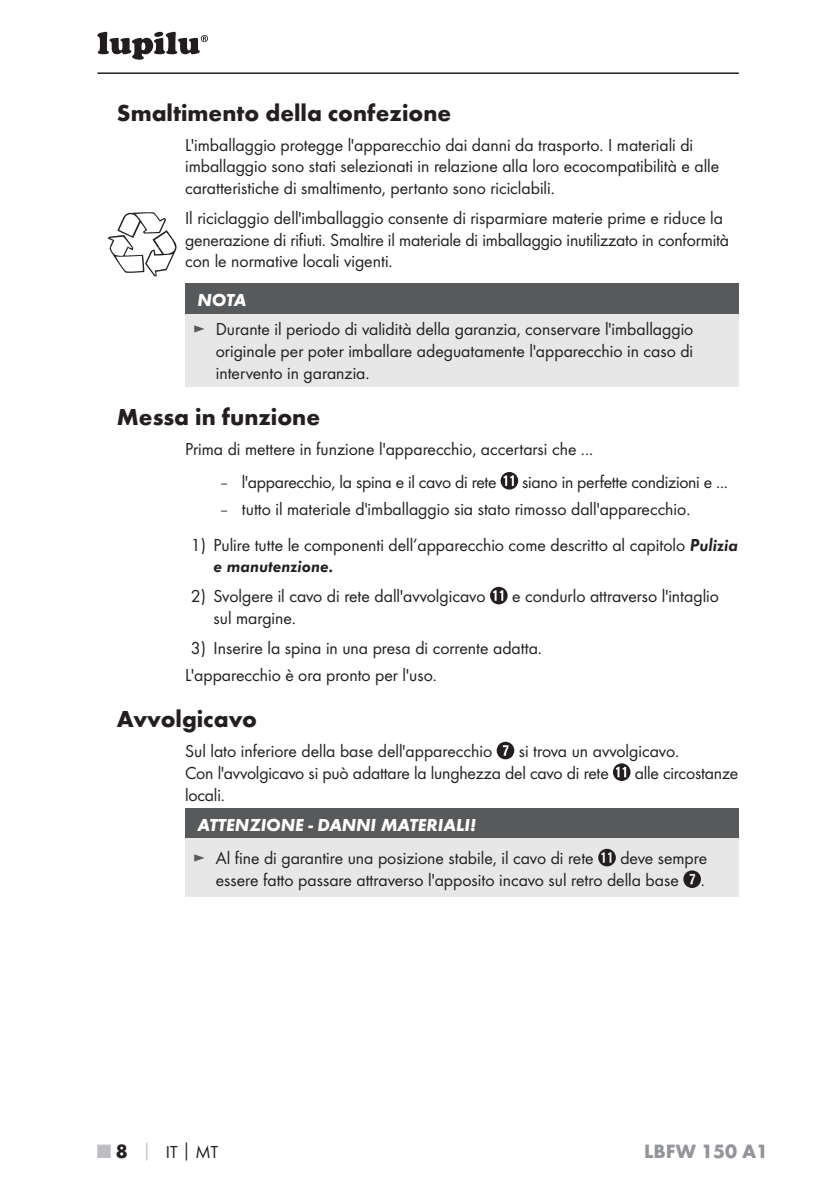
<style>
.page{position:relative;width:839px;height:1190px;background:#fff}
.page>*{position:absolute;margin:0;border:0;box-sizing:border-box;transform-origin:0 0}
.t1{font:700 24px "Futura";color:#231f20}
.t2{font:700 20px "Futura";color:#939598}
.t3{font:18px/21.6px "Futura Boo";color:#231f20}
.t4{font:italic 700 18px "Futura";color:#fff}
.t5{font:18px "Futura Dem Obl";color:#231f20}
.s1{color:#58595b}
.s2{font-family:"Futura Dem Obl"}
.s3{font-family:"Futura";font-weight:700;font-size:20px;color:#bcbdc0}
.s4{font-family:"Futura";font-weight:700;font-size:20px}
.s5{font-family:"Futura";font-weight:700;color:#bcbdc0}
.s6{font-family:"Futura";font-weight:700}
</style>
<div class="page">
<hr style="left:97px;top:72px;width:641px;height:2px;background:#231f20">
<svg style="left:97px;top:32px;width:111px;height:28px"></svg>
<div style="left:185px;top:284px;width:553px;height:30px;background:#58595b"></div>
<div style="left:185px;top:314px;width:553px;height:73px;background:#e7e7e7"></div>
<svg style="left:500px;top:472px;width:18px;height:17px"></svg>
<svg style="left:490px;top:587px;width:17px;height:17px"></svg>
<svg style="left:496px;top:741px;width:18px;height:18px"></svg>
<svg style="left:612px;top:763px;width:18px;height:18px"></svg>
<div style="left:185px;top:808px;width:553px;height:30px;background:#58595b"></div>
<div style="left:185px;top:838px;width:553px;height:59px;background:#e7e7e7"></div>
<svg style="left:598px;top:848px;width:17px;height:18px"></svg>
<svg style="left:683px;top:870px;width:17px;height:18px"></svg>
<svg style="left:107px;top:212px;width:69px;height:64px"></svg>
<h1 class="t1" style="left:117px;top:103px;width:335px">Smaltimento della confezione</h1>
<p class="t3" style="left:185px;top:135px;width:535px">L'imballaggio protegge l'apparecchio dai danni da trasporto. I materiali di imballaggio sono stati selezionati in relazione alla loro ecocompatibilità e alle caratteristiche di smaltimento, pertanto sono riciclabili.</p>
<p class="t3" style="left:185px;top:208px;width:545px">Il riciclaggio dell'imballaggio consente di risparmiare materie prime e riduce la generazione di rifiuti. Smaltire il materiale di imballaggio inutilizzato in conformità con le normative locali vigenti.</p>
<p class="t4" style="left:197px;top:294px;width:50px">NOTA</p>
<p class="t3" style="left:216px;top:319px;width:479px;text-align:justify;text-indent:-23px"><span class="s1">►</span> Durante il periodo di validità della garanzia, conservare l'imballaggio originale per poter imballare adeguatamente l'apparecchio in caso di intervento in garanzia.</p>
<h1 class="t1" style="left:117px;top:407px;width:204px">Messa in funzione</h1>
<p class="t3" style="left:185px;top:439px;width:409px">Prima di mettere in funzione l'apparecchio, accertarsi che ...</p>
<p class="t3" style="left:219px;top:472px;width:279px"><span class="s1">–</span> l'apparecchio, la spina e il cavo di rete</p>
<p class="t3" style="left:522px;top:472px;width:207px">siano in perfette condizioni e ...</p>
<p class="t3" style="left:219px;top:499px;width:472px"><span class="s1">–</span> tutto il materiale d'imballaggio sia stato rimosso dall'apparecchio.</p>
<p class="t3" style="left:191px;top:535px;width:548px">1) Pulire tutte le componenti dell’apparecchio come descritto al capitolo <span class="s2">Pulizia</span></p>
<p class="t5" style="left:213px;top:558px;width:121px">e manutenzione.</p>
<p class="t3" style="left:191px;top:586px;width:296px">2) Svolgere il cavo di rete dall'avvolgicavo</p>
<p class="t3" style="left:512px;top:586px;width:208px">e condurlo attraverso l'intaglio</p>
<p class="t3" style="left:213px;top:608px;width:84px">sul margine.</p>
<p class="t3" style="left:185px;top:635px;width:358px;line-height:27.2px;text-indent:6px">3) Inserire la spina in una presa di corrente adatta.<br>L'apparecchio è ora pronto per l'uso.</p>
<h1 class="t1" style="left:117px;top:709px;width:141px">Avvolgicavo</h1>
<p class="t3" style="left:185px;top:741px;width:308px">Sul lato inferiore della base dell'apparecchio</p>
<p class="t3" style="left:185px;top:741px;width:495px;text-indent:333px">si trova un avvolgicavo.<br>Con l'avvolgicavo si può adattare la lunghezza del cavo di rete</p>
<p class="t3" style="left:634px;top:763px;width:105px">alle circostanze</p>
<p class="t3" style="left:185px;top:784px;width:41px">locali.</p>
<p class="t4" style="left:197px;top:818px;width:280px">ATTENZIONE - DANNI MATERIALI!</p>
<p class="t3" style="left:193px;top:848px;width:402px"><span class="s1">►</span> Al fine di garantire una posizione stabile, il cavo di rete</p>
<p class="t3" style="left:216px;top:848px;width:492px;text-align:right">deve sempre<br>essere fatto passare attraverso l'apposito incavo sul retro della base .</p>
<p class="t3" style="left:97px;top:1141px;width:122px"><span class="s3">■</span> <span class="s4">8</span> <span class="s5">│</span> IT<span class="s6">│</span>MT</p>
<p class="t2" style="left:643px;top:1143px;width:125px">LBFW 150 A1</p>
</div>
